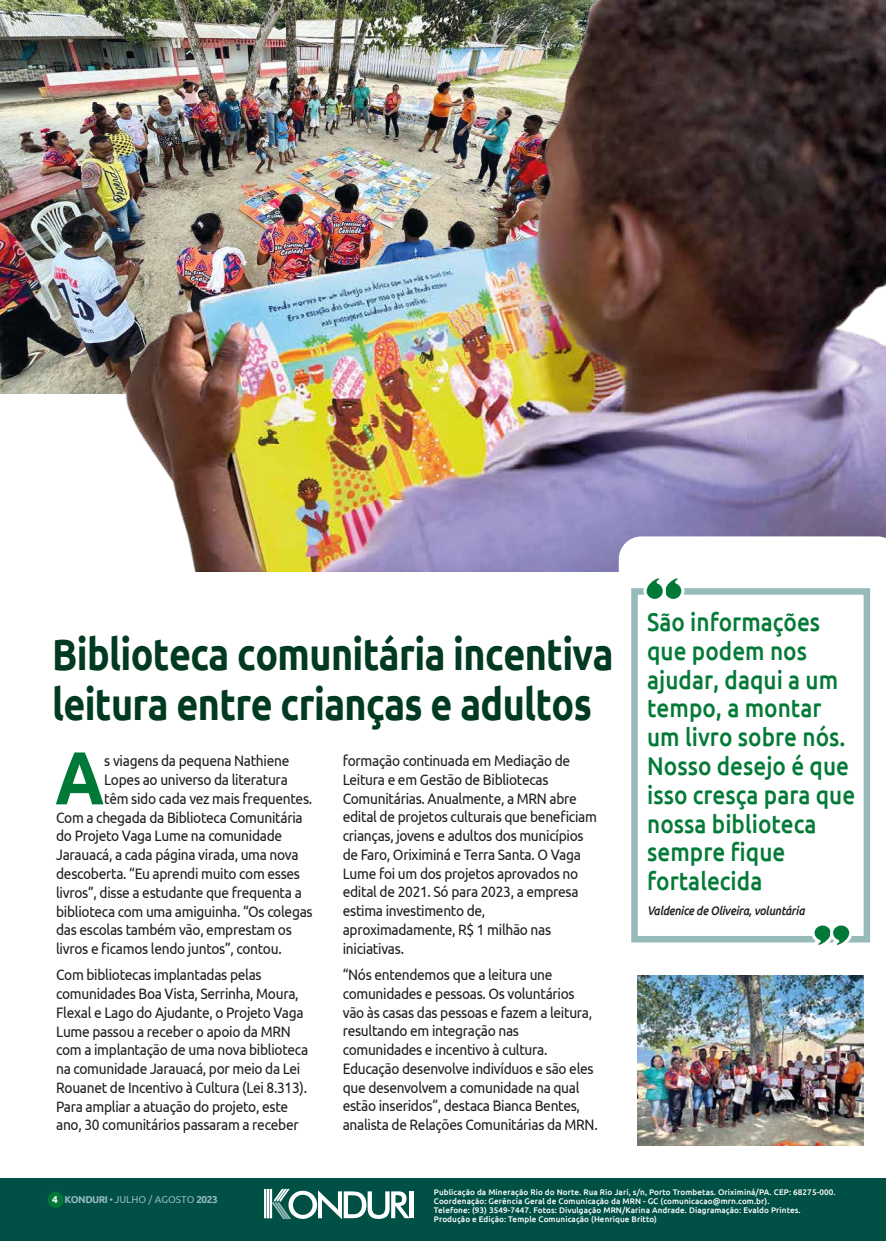
<style>
.page{position:relative;width:886px;height:1241px;background:#fff}
.page>*{position:absolute;margin:0;border:0;box-sizing:border-box;transform-origin:0 0}
.t1{font:700 74.88px "Ubuntu";color:#007938;scale:.91 1}
.t2{font:700 44.12px/50px "Ubuntu";letter-spacing:-.015em;color:#003a21;scale:.85 1}
.t3{font:500 25.62px/28.8px "Ubuntu";color:#047a37;scale:.88 1}
.t4{font:15.12px/18.8px "Ubuntu";letter-spacing:-.02em;color:#1d1d1b;scale:.91 1}
.t5{font:italic 500 12.38px "Ubuntu";letter-spacing:-.02em;color:#1d1d1b;scale:.91 1}
.t6{font:10px "Ubuntu";color:#96b9ba}
.t7{font:500 8.12px/8.8px "Ubuntu";letter-spacing:.01em;color:#fff}
.s1{font-weight:700;color:#fff}
.s2{font-weight:700}
</style>
<div class="page">
<img style="left:0;top:0;width:23px;height:393px">
<img style="left:23px;top:0;width:863px;height:571px">
<svg style="left:619px;top:536px;width:267px;height:610px"></svg>
<div style="left:0;top:1177px;width:886px;height:63px;background:#005045"></div>
<svg style="left:264px;top:1188px;width:146px;height:30px"></svg>
<hr style="left:410px;top:1191px;width:4px;height:26px;background:#fff">
<div style="left:48px;top:1191px;width:16px;height:16px;background:#007938;border-radius:50%"></div>
<div style="left:631px;top:588px;width:239px;height:354px;background:#fff;border:7px solid #97babb"></div>
<svg style="left:643px;top:574px;width:41px;height:25px"></svg>
<svg style="left:811px;top:925px;width:41px;height:23px"></svg>
<img style="left:638px;top:975px;width:226px;height:169px">
<h2 class="t2" style="left:52px;top:628px;width:662px">Biblioteca comunitária incentiva leitura entre crianças e adultos</h2>
<h1 class="t1" style="left:55px;top:732px;width:55px">A</h1>
<p class="t4" style="left:104px;top:751px;width:205px">s viagens da pequena Nathiene</p>
<p class="t4" style="left:104px;top:769px;width:203px">Lopes ao universo da literatura</p>
<p class="t4" style="left:104px;top:788px;width:230px">têm sido cada vez mais frequentes.</p>
<p class="t4" style="left:56px;top:807px;width:272px">Com a chegada da Biblioteca Comunitária</p>
<p class="t4" style="left:56px;top:826px;width:250px">do Projeto Vaga Lume na comunidade</p>
<p class="t4" style="left:56px;top:844px;width:268px">Jarauacá, a cada página virada, uma nova</p>
<p class="t4" style="left:56px;top:863px;width:270px">descoberta. “Eu aprendi muito com esses</p>
<p class="t4" style="left:56px;top:882px;width:271px">livros”, disse a estudante que frequenta a</p>
<p class="t4" style="left:56px;top:901px;width:283px">biblioteca com uma amiguinha. “Os colegas</p>
<p class="t4" style="left:56px;top:919px;width:260px">das escolas também vão, emprestam os</p>
<p class="t4" style="left:56px;top:938px;width:249px">livros e ficamos lendo juntos”, contou.</p>
<p class="t4" style="left:56px;top:964px;width:278px">Com bibliotecas implantadas pelas comunidades Boa Vista, Serrinha, Moura, Flexal e Lago do Ajudante, o Projeto Vaga Lume passou a receber o apoio da MRN com a implantação de uma nova biblioteca na comunidade Jarauacá, por meio da Lei Rouanet de Incentivo à Cultura (Lei 8.313).<br>Para ampliar a atuação do projeto, este ano, 30 comunitários passaram a receber</p>
<p class="t4" style="left:343px;top:750px;width:281px">formação continuada em Mediação de Leitura e em Gestão de Bibliotecas Comunitárias. Anualmente, a MRN abre edital de projetos culturais que beneficiam crianças, jovens e adultos dos municípios de Faro, Oriximiná e Terra Santa. O Vaga Lume foi um dos projetos aprovados no edital de 2021. Só para 2023, a empresa estima investimento de, aproximadamente, R$ 1 milhão nas iniciativas.</p>
<p class="t4" style="left:343px;top:964px;width:282px">“Nós entendemos que a leitura une comunidades e pessoas. Os voluntários vão às casas das pessoas e fazem a leitura, resultando em integração nas comunidades e incentivo à cultura.<br>Educação desenvolve indivíduos e são eles que desenvolvem a comunidade na qual estão inseridos”, destaca Bianca Bentes, analista de Relações Comunitárias da MRN.</p>
<h3 class="t3" style="left:647px;top:606px;width:238px">São informações que podem nos ajudar, daqui a um tempo, a montar um livro sobre nós.<br>Nosso desejo é que isso cresça para que nossa biblioteca sempre fique fortalecida</h3>
<p class="t5" style="left:647px;top:902px;width:175px">Valdenice de Oliveira, voluntária</p>
<p class="t6" style="left:52px;top:1193px;width:167px"><span class="s1">4</span> <span class="s2">KONDURI</span>• JULHO / AGOSTO <span class="s2">2023</span></p>
<p class="t7" style="left:434px;top:1187px;width:403px">Publicação da Mineração Rio do Norte. Rua Rio Jari, s/n, Porto Trombetas. Oriximiná/PA. CEP: 68275-000.<br>Coordenação: Gerência Geral de Comunicação da MRN - GC (comunicacao@mrn.com.br).<br>Telefone: (93) 3549-7447. Fotos: Divulgação MRN/Karina Andrade. Diagramação: Evaldo Printes.<br>Produção e Edição: Temple Comunicação (Henrique Britto)</p>
</div>
